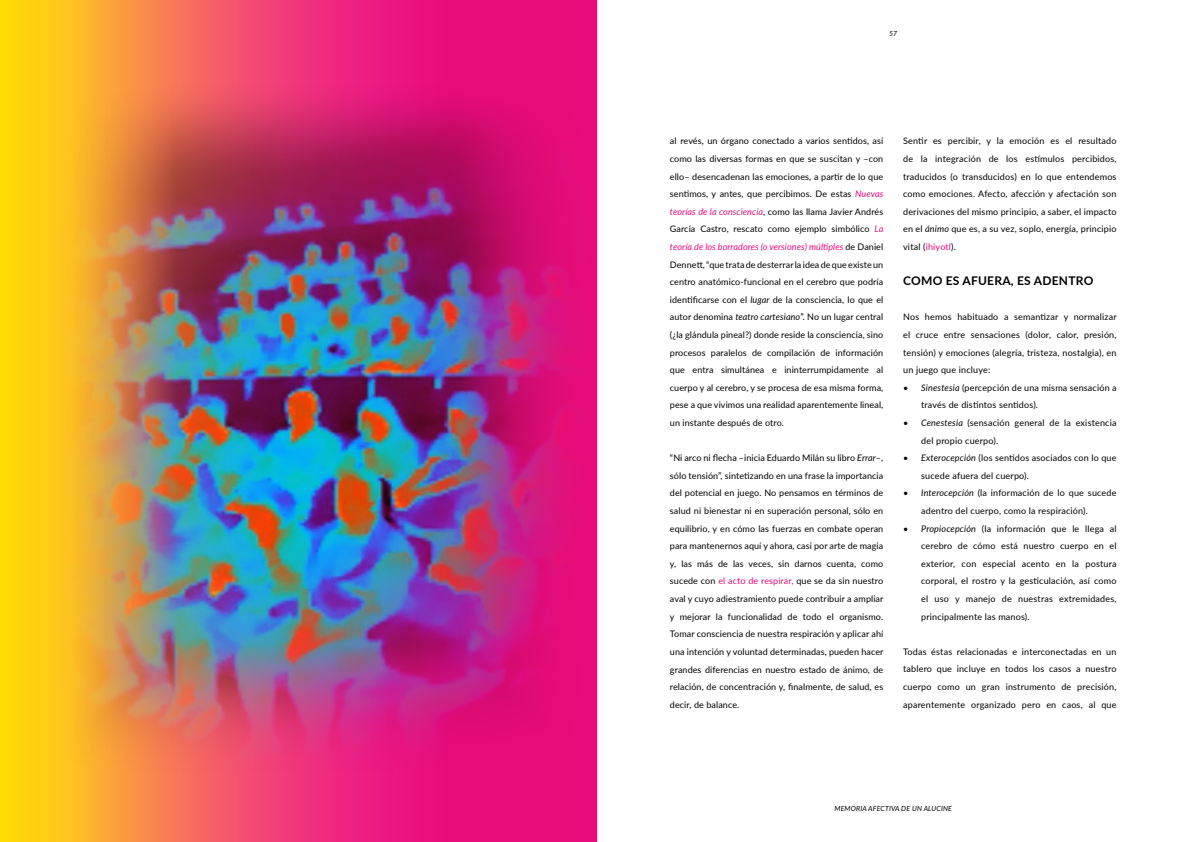
<style>
.page{position:relative;width:1191px;height:842px;background:#fff}
.page>*{position:absolute;margin:0;border:0;box-sizing:border-box;transform-origin:0 0}
.t1{font:700 12px "Lato";letter-spacing:.02em;color:#000}
.t2{font:9px/17.6px "Lato";letter-spacing:.02em;color:#000;text-align:justify}
.t3{font:italic 7px "Lato";letter-spacing:.02em;color:#000}
.s1{font-style:italic;color:#e80c7a}
.s2{font-style:italic}
.s3{color:#e80c7a}
</style>
<div class="page">
<svg style="left:0;top:0;width:586px;height:842px"></svg>
<img style="left:23px;top:79px;width:574px;height:728px">
<p class="t3" style="left:889px;top:28px;width:10px">57</p>
<p class="t2" style="left:670px;top:132px;width:215px">al revés, un órgano conectado a varios sentidos, así como las diversas formas en que se suscitan y –con ello– desencadenan las emociones, a partir de lo que sentimos, y antes, que percibimos. De estas <span class="s1">Nuevas teorías de la consciencia</span>, como las llama Javier Andrés García Castro, rescato como ejemplo simbólico <span class="s1">La teoría de los borradores (o versiones) múltiples</span> de Daniel Dennett, “que trata de desterrar la idea de que existe un centro anatómico-funcional en el cerebro que podría identificarse con el <span class="s2">lugar</span> de la consciencia, lo que el autor denomina <span class="s2">teatro cartesiano</span>”. No un lugar central (¿la glándula pineal?) donde reside la consciencia, sino procesos paralelos de compilación de información que entra simultánea e ininterrumpidamente al cuerpo y al cerebro, y se procesa de esa misma forma, pese a que vivimos una realidad aparentemente lineal, un instante después de otro.</p>
<p class="t2" style="left:670px;top:449px;width:215px">“Ni arco ni flecha –inicia Eduardo Milán su libro <span class="s2">Errar</span>–, sólo tensión”, sintetizando en una frase la importancia del potencial en juego. No pensamos en términos de salud ni bienestar ni en superación personal, sólo en equilibrio, y en cómo las fuerzas en combate operan para mantenernos aquí y ahora, casi por arte de magia y, las más de las veces, sin darnos cuenta, como sucede con <span class="s3">el acto de respirar,</span> que se da sin nuestro aval y cuyo adiestramiento puede contribuir a ampliar y mejorar la funcionalidad de todo el organismo.<br>Tomar consciencia de nuestra respiración y aplicar ahí una intención y voluntad determinadas, pueden hacer grandes diferencias en nuestro estado de ánimo, de relación, de concentración y, finalmente, de salud, es decir, de balance.</p>
<p class="t2" style="left:903px;top:132px;width:215px">Sentir es percibir, y la emoción es el resultado de la integración de los estímulos percibidos, traducidos (o transducidos) en lo que entendemos como emociones. Afecto, afección y afectación son derivaciones del mismo principio, a saber, el impacto en el <span class="s2">ánimo</span> que es, a su vez, soplo, energía, principio vital (<span class="s3">ihiyotl</span>).</p>
<h1 class="t1" style="left:903px;top:272px;width:192px">COMO ES AFUERA, ES ADENTRO</h1>
<p class="t2" style="left:903px;top:308px;width:215px">Nos hemos habituado a semantizar y normalizar el cruce entre sensaciones (dolor, calor, presión, tensión) y emociones (alegría, tristeza, nostalgia), en un juego que incluye:</p>
<p class="t2" style="left:921px;top:378px;width:197px;text-indent:-18px"><span class="s2">• Sinestesia</span> (percepción de una misma sensación a través de distintos sentidos).</p>
<p class="t2" style="left:921px;top:413px;width:197px;text-indent:-18px"><span class="s2">• Cenestesia</span> (sensación general de la existencia del propio cuerpo).</p>
<p class="t2" style="left:921px;top:449px;width:197px;text-indent:-18px"><span class="s2">• Exterocepción</span> (los sentidos asociados con lo que sucede afuera del cuerpo).</p>
<p class="t2" style="left:921px;top:484px;width:197px;text-indent:-18px"><span class="s2">• Interocepción</span> (la información de lo que sucede adentro del cuerpo, como la respiración).</p>
<p class="t2" style="left:921px;top:519px;width:197px;text-indent:-18px"><span class="s2">• Propiocepción</span> (la información que le llega al cerebro de cómo está nuestro cuerpo en el exterior, con especial acento en la postura corporal, el rostro y la gesticulación, así como el uso y manejo de nuestras extremidades, principalmente las manos).</p>
<p class="t2" style="left:903px;top:642px;width:215px">Todas éstas relacionadas e interconectadas en un tablero que incluye en todos los casos a nuestro cuerpo como un gran instrumento de precisión, aparentemente organizado pero en caos, al que</p>
<p class="t3" style="left:834px;top:803px;width:119px">MEMORIA AFECTIVA DE UN ALUCINE</p>
</div>
